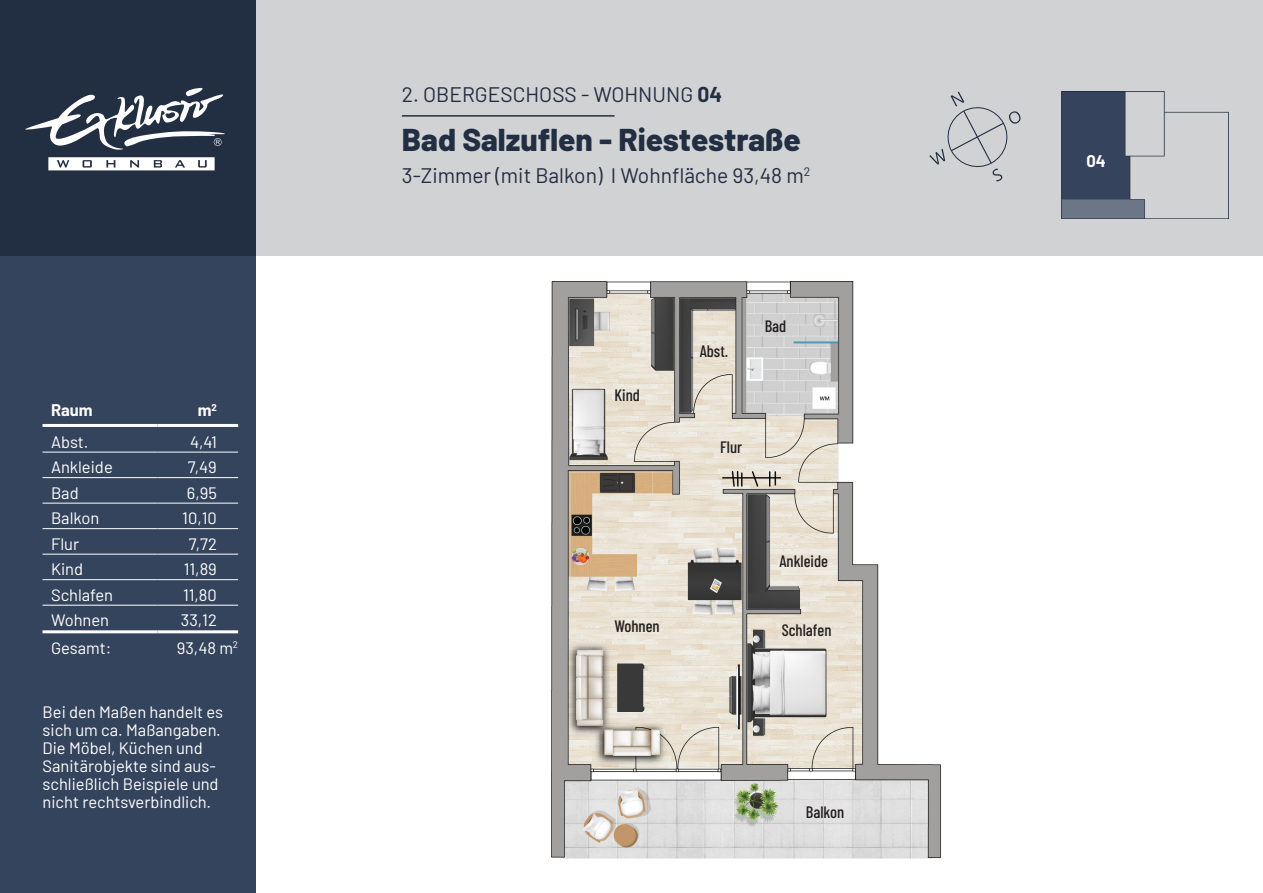
<style>
.page{position:relative;width:1263px;height:893px;background:#fff}
.page>*{position:absolute;margin:0;border:0;box-sizing:border-box;transform-origin:0 0}
.Header_Projektname{font:800 31.5px "Barlow";color:#222e42}
.Header-Subline{font:21px "Barlow";color:#222e42}
.Tabellentext_weiss{font:16.5px/18px "Barlow";color:#fff}
.m__Angaben{font:500 16.5px "Barlow Condensed";color:#231f20}
.Tabellentext_weiss-2{font:700 16.5px "Barlow";color:#fff}
.Fliesstext_weiss{font:700 16.5px "Barlow";color:#fff}
.s1{font-weight:700}
</style>
<div class="page">
<div style="left:255px;top:0;width:1008px;height:255px;background:#d1d2d4"></div>
<div style="left:0;top:255px;width:255px;height:638px;background:#35445d"></div>
<div style="left:0;top:0;width:255px;height:255px;background:#222e42"></div>
<svg style="left:25px;top:87px;width:200px;height:84px"></svg>
<hr style="left:402px;top:115px;width:212px;height:2px;background:#222e42">
<hr style="left:43px;top:452px;width:114px;height:1px;background:#fff">
<hr style="left:157px;top:452px;width:81px;height:1px;background:#fff">
<hr style="left:43px;top:477px;width:114px;height:1px;background:#fff">
<hr style="left:157px;top:477px;width:81px;height:1px;background:#fff">
<hr style="left:43px;top:503px;width:114px;height:1px;background:#fff">
<hr style="left:157px;top:503px;width:81px;height:1px;background:#fff">
<hr style="left:43px;top:528px;width:114px;height:1px;background:#fff">
<hr style="left:157px;top:528px;width:81px;height:1px;background:#fff">
<hr style="left:43px;top:554px;width:114px;height:1px;background:#fff">
<hr style="left:157px;top:554px;width:81px;height:1px;background:#fff">
<hr style="left:43px;top:579px;width:114px;height:1px;background:#fff">
<hr style="left:157px;top:579px;width:81px;height:1px;background:#fff">
<hr style="left:43px;top:605px;width:114px;height:1px;background:#fff">
<hr style="left:157px;top:605px;width:81px;height:1px;background:#fff">
<hr style="left:43px;top:424px;width:114px;height:3px;background:#fff">
<hr style="left:157px;top:424px;width:81px;height:3px;background:#fff">
<hr style="left:43px;top:630px;width:114px;height:3px;background:#fff">
<hr style="left:157px;top:630px;width:81px;height:3px;background:#fff">
<svg style="left:929px;top:92px;width:92px;height:89px"></svg>
<img style="left:1061px;top:92px;width:168px;height:126px">
<img style="left:552px;top:282px;width:390px;height:577px">
<p class="Tabellentext_weiss-2" style="left:51px;top:398px;width:43px">Raum</p>
<p class="Tabellentext_weiss-2" style="left:198px;top:398px;width:21px">m<sup>2</sup></p>
<p class="Tabellentext_weiss" style="left:51px;top:431px;width:39px">Abst.</p>
<p class="Tabellentext_weiss" style="left:190px;top:431px;width:28px">4,41</p>
<p class="Tabellentext_weiss" style="left:51px;top:457px;width:63px">Ankleide</p>
<p class="Tabellentext_weiss" style="left:188px;top:457px;width:31px">7,49</p>
<p class="Tabellentext_weiss" style="left:51px;top:482px;width:29px">Bad</p>
<p class="Tabellentext_weiss" style="left:187px;top:482px;width:31px">6,95</p>
<p class="Tabellentext_weiss" style="left:51px;top:508px;width:50px">Balkon</p>
<p class="Tabellentext_weiss" style="left:182px;top:508px;width:36px">10,10</p>
<p class="Tabellentext_weiss" style="left:51px;top:533px;width:30px">Flur</p>
<p class="Tabellentext_weiss" style="left:189px;top:533px;width:30px">7,72</p>
<p class="Tabellentext_weiss" style="left:51px;top:559px;width:34px">Kind</p>
<p class="Tabellentext_weiss" style="left:184px;top:559px;width:35px">11,89</p>
<p class="Tabellentext_weiss" style="left:51px;top:584px;width:64px">Schlafen</p>
<p class="Tabellentext_weiss" style="left:183px;top:584px;width:35px">11,80</p>
<p class="Tabellentext_weiss" style="left:51px;top:610px;width:60px">Wohnen</p>
<p class="Tabellentext_weiss" style="left:181px;top:610px;width:37px">33,12</p>
<p class="Tabellentext_weiss" style="left:51px;top:637px;width:62px">Gesamt:</p>
<p class="Tabellentext_weiss" style="left:177px;top:637px;width:63px">93,48 m<sup>2</sup></p>
<p class="Tabellentext_weiss" style="left:43px;top:702px;width:182px">Bei den Maßen handelt es sich um ca. Maßangaben.<br>Die Möbel, Küchen und<br>Sanitärobjekte sind aus&shy;schließlich Beispiele und nicht rechtsverbindlich.</p>
<p class="Header-Subline" style="left:402px;top:79px;width:322px">2. OBERGESCHOSS - WOHNUNG <span class="s1">04</span></p>
<p class="Header_Projektname" style="left:402px;top:116px;width:400px">Bad Salzuflen - Riestestraße</p>
<p class="Header-Subline" style="left:402px;top:161px;width:410px">3-Zimmer (mit Balkon) I Wohnfläche 93,48 m<sup>2</sup></p>
<p class="m__Angaben" style="left:614px;top:383px;width:27px">Kind</p>
<p class="m__Angaben" style="left:700px;top:339px;width:30px">Abst.</p>
<p class="m__Angaben" style="left:765px;top:314px;width:23px">Bad</p>
<p class="m__Angaben" style="left:720px;top:435px;width:24px">Flur</p>
<p class="m__Angaben" style="left:779px;top:549px;width:50px">Ankleide</p>
<p class="m__Angaben" style="left:614px;top:614px;width:47px">Wohnen</p>
<p class="m__Angaben" style="left:782px;top:619px;width:51px">Schlafen</p>
<p class="m__Angaben" style="left:806px;top:800px;width:40px">Balkon</p>
<p class="Fliesstext_weiss" style="left:1086px;top:149px;width:21px">04</p>
</div>
